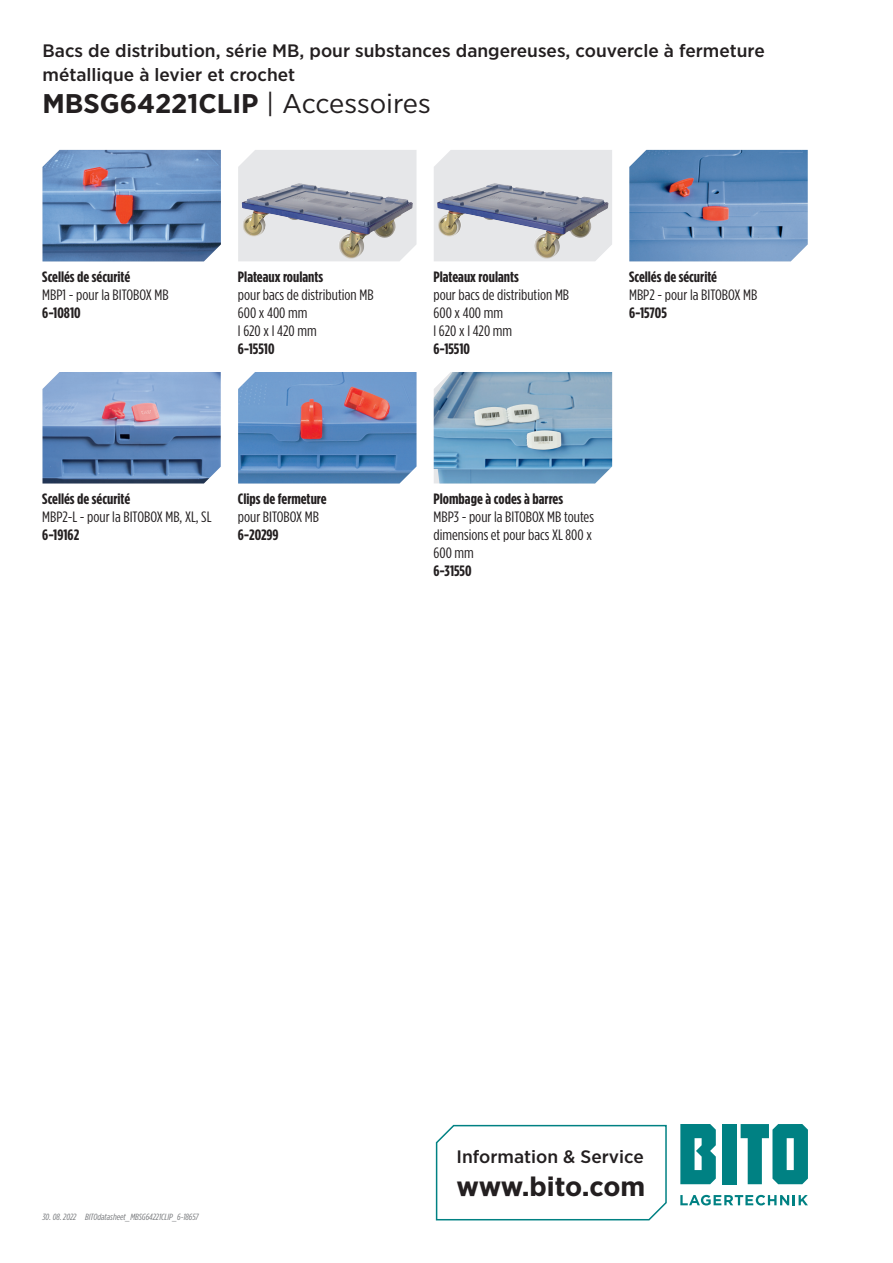
<style>
.page{position:relative;width:893px;height:1263px;background:#fff}
.page>*{position:absolute;margin:0;border:0;box-sizing:border-box;transform-origin:0 0}
.t1{font:700 27px "Gotham Narrow";color:#231f20;scale:1.1 1}
.t2{font:500 18px/24px "Gotham Narrow";color:#231f20;scale:1.1 1}
.t3{font:15px/18px "Gotham Condensed";color:#231f20;scale:1.1 1}
.t4{font:700 15px "Gotham Condensed";color:#231f20;scale:1.1 1}
.t5{font:italic 9px "Gotham Condensed";color:#76787b;scale:1.1 1}
.s1{font-weight:400}
</style>
<div class="page">
<svg style="left:680px;top:1195px;width:128px;height:10px"></svg>
<div style="left:723px;top:1124px;width:14px;height:60px;background:#008183"></div>
<svg style="left:680px;top:1124px;width:36px;height:60px;background:#229193"></svg>
<svg style="left:741px;top:1124px;width:67px;height:60px"></svg>
<svg style="left:435px;top:1124px;width:232px;height:97px"></svg>
<img style="left:238px;top:372px;width:178px;height:111px">
<img style="left:434px;top:372px;width:178px;height:111px">
<img style="left:43px;top:372px;width:178px;height:111px">
<img style="left:629px;top:150px;width:179px;height:111px">
<div style="left:434px;top:150px;width:178px;height:111px;background:#e6e7e9"></div>
<img style="left:437px;top:183px;width:171px;height:77px">
<div style="left:238px;top:150px;width:178px;height:111px;background:#e6e7e9"></div>
<img style="left:241px;top:183px;width:172px;height:77px">
<img style="left:43px;top:150px;width:178px;height:111px">
<p class="t2" style="left:43px;top:38px;width:658px">Bacs de distribution, série MB, pour substances dangereuses, couvercle à fermeture métallique à levier et crochet</p>
<h1 class="t1" style="left:43px;top:86px;width:354px">MBSG64221CLIP <span class="s1">| Accessoires</span></h1>
<p class="t4" style="left:42px;top:268px;width:81px">Scellés de sécurité</p>
<p class="t3" style="left:42px;top:286px;width:116px">MBP1 - pour la BITOBOX MB</p>
<p class="t4" style="left:42px;top:304px;width:36px">6-10810</p>
<p class="t4" style="left:238px;top:268px;width:79px">Plateaux roulants</p>
<p class="t3" style="left:238px;top:285px;width:125px">pour bacs de distribution MB<br>600 x 400 mm<br>l 620 x l 420 mm</p>
<p class="t4" style="left:238px;top:340px;width:35px">6-15510</p>
<p class="t4" style="left:42px;top:490px;width:81px">Scellés de sécurité</p>
<p class="t3" style="left:42px;top:508px;width:155px">MBP2-L - pour la BITOBOX MB, XL, SL</p>
<p class="t4" style="left:42px;top:526px;width:35px">6-19162</p>
<p class="t4" style="left:238px;top:490px;width:82px">Clips de fermeture</p>
<p class="t3" style="left:238px;top:508px;width:75px">pour BITOBOX MB</p>
<p class="t4" style="left:238px;top:526px;width:39px">6-20299</p>
<p class="t4" style="left:433px;top:268px;width:79px">Plateaux roulants</p>
<p class="t3" style="left:433px;top:285px;width:125px">pour bacs de distribution MB<br>600 x 400 mm<br>l 620 x l 420 mm</p>
<p class="t4" style="left:433px;top:340px;width:35px">6-15510</p>
<p class="t4" style="left:629px;top:268px;width:81px">Scellés de sécurité</p>
<p class="t3" style="left:629px;top:285px;width:118px">MBP2 - pour la BITOBOX MB</p>
<p class="t4" style="left:629px;top:304px;width:36px">6-15705</p>
<p class="t4" style="left:433px;top:490px;width:119px">Plombage à codes à barres</p>
<p class="t3" style="left:433px;top:508px;width:147px">MBP3 - pour la BITOBOX MB toutes dimensions et pour bacs XL 800 x<br>600 mm</p>
<p class="t4" style="left:433px;top:562px;width:36px">6-31550</p>
<p class="t5" style="left:43px;top:1212px;width:32px">30. 08. 2022</p>
<p class="t5" style="left:85px;top:1212px;width:105px">BITOdatasheet_MBSG64221CLIP_6-18657</p>
<p class="t2" style="left:457px;top:1144px;width:172px">Information &amp; Service</p>
<h1 class="t1" style="left:457px;top:1169px;width:173px">www.bito.com</h1>
</div>
